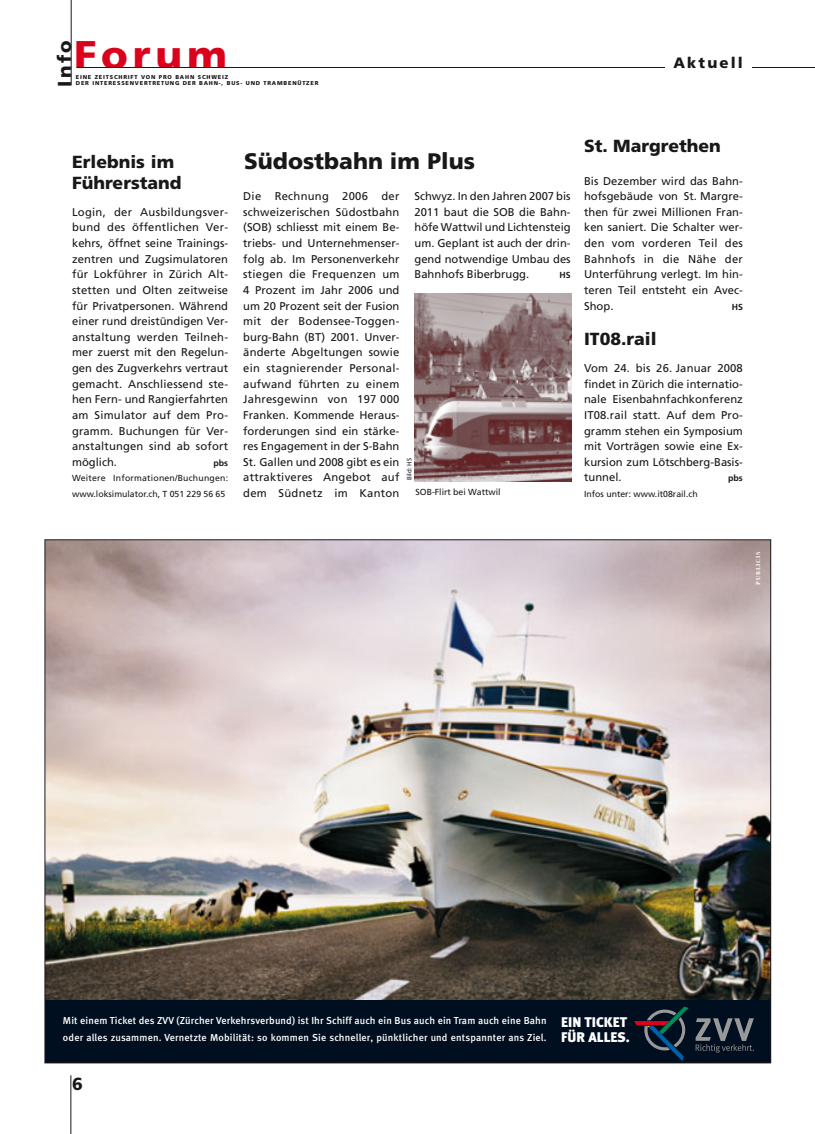
<style>
.page{position:relative;width:815px;height:1134px;background:#fff}
.page>*{position:absolute;margin:0;border:0;box-sizing:border-box;transform-origin:0 0}
.t1{font:900 40px "Frutiger";letter-spacing:.12em;color:#db001b}
.t2{font:900 22.5px "Frutiger";color:#1a171b}
.t3{font:900 18.75px "Frutiger";color:#1a171b}
.t4{font:900 17.5px/21px "Frutiger";color:#1a171b}
.t5{font:900 15px "Frutiger";letter-spacing:.14em;color:#1a171b}
.t6{font:14px/14.4px "Meta Black LF Roman+FOZEPD";color:#fff}
.t7{font:11.25px/15.6px "Frutiger";color:#1a171b;text-align:justify}
.t8{font:10.12px/16.5px "Meta Medium Roman+KDNQLH";letter-spacing:.015em;color:#fff}
.t9{font:8.75px/15.6px "Frutiger";letter-spacing:.02em;color:#1a171b}
.t10{font:8.75px "Frutiger";color:#1a171b}
.t11{font:700 8.75px "Frutiger";color:#1a171b}
.t12{font:6.25px "Berkeley Black+FEJDZK";letter-spacing:.11em;color:#fff}
.t13{font:6.25px "Frutiger";color:#1a171b}
.t14{font:900 5.62px/6.8px "Frutiger";letter-spacing:.14em;color:#1a171b}
</style>
<div class="page">
<hr style="left:71px;top:0;width:1px;height:85px;background:#1a171b">
<hr style="left:76px;top:67px;width:739px;height:1px;background:#1a171b">
<div style="left:665px;top:36px;width:87px;height:47px;background:#fff"></div>
<hr style="left:71px;top:1075px;width:1px;height:59px;background:#1a171b">
<img style="left:47px;top:541px;width:722px;height:459px">
<div style="left:45px;top:1000px;width:725px;height:62px;background:#000f1f"></div>
<svg style="left:696px;top:1018px;width:58px;height:34px"></svg>
<svg style="left:634px;top:1007px;width:54px;height:54px"></svg>
<img style="left:414px;top:294px;width:158px;height:187px">
<h3 class="t3" style="left:57px;top:87px;width:48px;rotate:-90deg">Info</h3>
<h1 class="t1" style="left:74px;top:39px;width:154px">Forum</h1>
<p class="t14" style="left:76px;top:74px;width:244px">EINE ZEITSCHRIFT VON PRO BAHN SCHWEIZ<br>DER INTERESSENVERTRETUNG DER BAHN-, BUS- UND TRAMBENÜTZER</p>
<h3 class="t5" style="left:674px;top:57px;width:71px">Aktuell</h3>
<h3 class="t4" style="left:72px;top:152px;width:111px">Erlebnis im<br>Führerstand</h3>
<p class="t7" style="left:72px;top:205px;width:158px">Login, der Ausbildungsver&shy;bund des öffentlichen Ver&shy;kehrs, öffnet seine Trainings&shy;zentren und Zugsimulatoren für Lokführer in Zürich Alt&shy;stetten und Olten zeitweise für Privatpersonen. Während einer rund dreistündigen Ver&shy;anstaltung werden Teilneh&shy;mer zuerst mit den Regelun&shy;gen des Zugverkehrs vertraut gemacht. Anschliessend ste&shy;hen Fern- und Rangierfahrten am Simulator auf dem Pro&shy;gramm. Buchungen für Ver&shy;anstaltungen sind ab sofort möglich.</p>
<p class="t11" style="left:214px;top:459px;width:16px">pbs</p>
<p class="t9" style="left:72px;top:471px;width:158px">Weitere Informationen/Buchungen: www.loksimulator.ch, T 051 229 56 65</p>
<h2 class="t2" style="left:244px;top:152px;width:232px">Südostbahn im Plus</h2>
<p class="t7" style="left:243px;top:189px;width:158px">Die Rechnung 2006 der schweizerischen Südostbahn (SOB) schliesst mit einem Be&shy;triebs- und Unternehmenser&shy;folg ab. Im Personenverkehr stiegen die Frequenzen um 4 Prozent im Jahr 2006 und um 20 Prozent seit der Fusion mit der Bodensee-Toggen&shy;burg-Bahn (BT) 2001. Unver&shy;änderte Abgeltungen sowie ein stagnierender Personal&shy;aufwand führten zu einem Jahresgewinn von 197 000<br>Franken. Kommende Heraus&shy;forderungen sind ein stärke&shy;res Engagement in der S-Bahn St. Gallen und 2008 gibt es ein attraktiveres Angebot auf dem Südnetz im Kanton</p>
<p class="t7" style="left:414px;top:189px;width:158px">Schwyz. In den Jahren 2007 bis 2011 baut die SOB die Bahn&shy;höfe Wattwil und Lichtensteig um. Geplant ist auch der drin&shy;gend notwendige Umbau des Bahnhofs Biberbrugg.</p>
<p class="t11" style="left:559px;top:272px;width:13px">HS</p>
<p class="t13" style="left:407px;top:480px;width:24px;rotate:-90deg">Bild: HS</p>
<p class="t10" style="left:415px;top:488px;width:87px">SOB-Flirt bei Wattwil</p>
<h3 class="t4" style="left:584px;top:137px;width:138px">St. Margrethen</h3>
<p class="t7" style="left:584px;top:174px;width:160px">Bis Dezember wird das Bahn&shy;hofsgebäude von St. Margre&shy;then für zwei Millionen Fran&shy;ken saniert. Die Schalter wer&shy;den vom vorderen Teil des Bahnhofs in die Nähe der Unterführung verlegt. Im hin&shy;teren Teil entsteht ein Avec-Shop.</p>
<p class="t11" style="left:732px;top:303px;width:13px">HS</p>
<h3 class="t4" style="left:584px;top:330px;width:74px">IT08.rail</h3>
<p class="t7" style="left:584px;top:361px;width:160px">Vom 24. bis 26. Januar 2008 findet in Zürich die internatio&shy;nale Eisenbahnfachkonferenz IT08.rail statt. Auf dem Pro&shy;gramm stehen ein Symposium mit Vorträgen sowie eine Ex&shy;kursion zum Lötschberg-Basis&shy;tunnel.</p>
<p class="t11" style="left:728px;top:475px;width:16px">pbs</p>
<p class="t10" style="left:584px;top:490px;width:115px">Infos unter: www.it08rail.ch</p>
<p class="t12" style="left:755px;top:584px;width:34px;rotate:-90deg">PUBLICIS</p>
<p class="t8" style="left:63px;top:1012px;width:485px">Mit einem Ticket des ZVV (Zürcher Verkehrsverbund) ist Ihr Schiff auch ein Bus auch ein Tram auch eine Bahn oder alles zusammen. Vernetzte Mobilität: so kommen Sie schneller, pünktlicher und entspannter ans Ziel.</p>
<h3 class="t4" style="left:72px;top:1074px;width:12px">6</h3>
<p class="t6" style="left:561px;top:1017px;width:70px">EIN TICKET<br>FÜR ALLES.</p>
</div>
